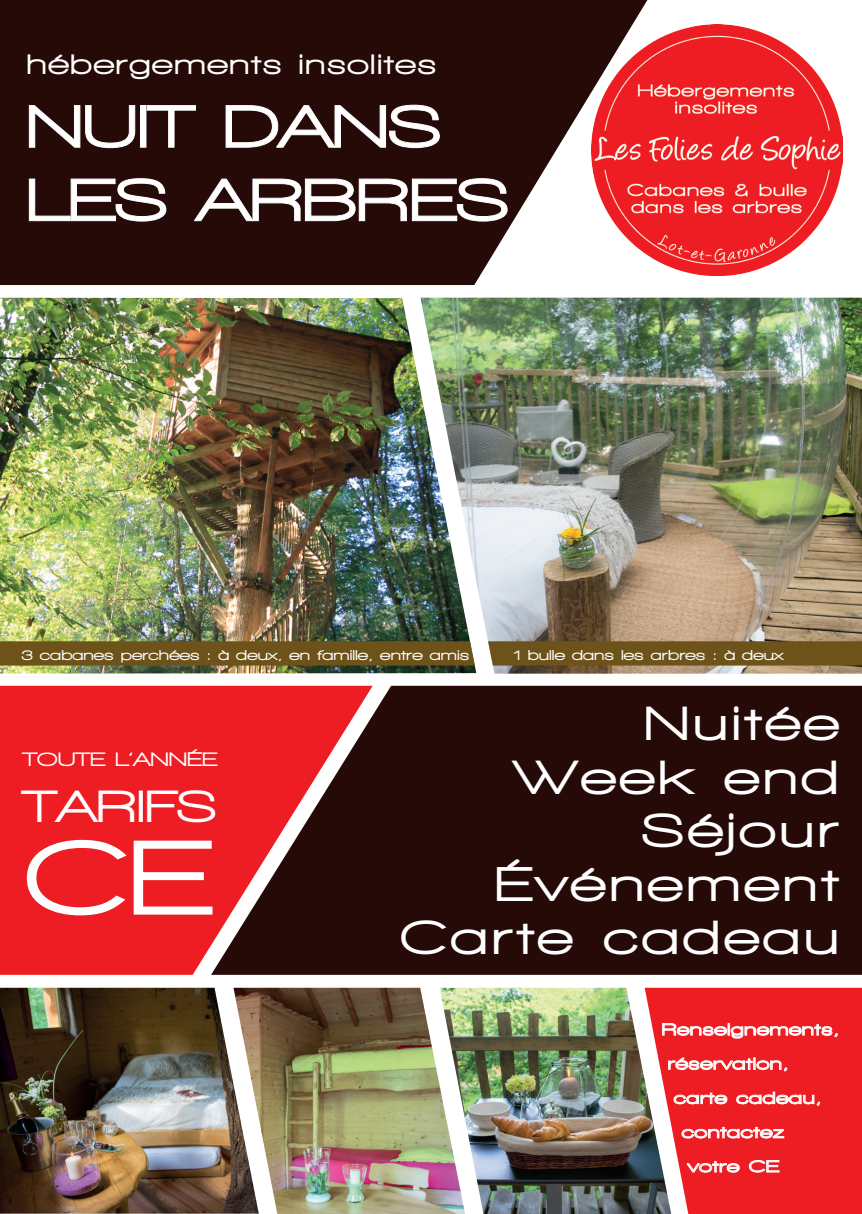
<style>
.page{position:relative;width:862px;height:1214px;background:#fff}
.page>*{position:absolute;margin:0;border:0;box-sizing:border-box;transform-origin:0 0}
.t1{font:900 109px "Walkway Expand";color:#fff}
.t2{font:900 61.2px/73.4px "Walkway Expand";color:#fff}
.t3{font:900 49.2px/53.4px "Walkway Expand";letter-spacing:.075em;color:#fff;text-align:right}
.t4{font:900 46.4px "Walkway Expand";color:#fff}
.t5{font:900 28.8px "Walkway Expand";letter-spacing:.05em;color:#fff}
.t6{font:900 20px "Walkway Expand";color:#fff}
.t7{font:900 17px "Walkway Expand";letter-spacing:.04em;color:#fff}
.t8{font:900 14.6px "Walkway Expand";color:#fff}
</style>
<div class="page">
<img style="left:647px;top:25px;width:195px;height:250px">
<svg style="left:0;top:0;width:647px;height:285px;background:#492625"></svg>
<div style="left:373px;top:685px;width:489px;height:289px;background:#260a08"></div>
<svg style="left:29px;top:105px;width:106px;height:43px;background:#3d2422"></svg>
<div style="left:140px;top:105px;width:6px;height:42px;border:1px solid #fff"></div>
<svg style="left:146px;top:105px;width:50px;height:43px;background:#3a201e"></svg>
<svg style="left:225px;top:104px;width:215px;height:44px;background:#402725"></svg>
<svg style="left:29px;top:178px;width:138px;height:44px;background:#422a28"></svg>
<svg style="left:193px;top:178px;width:315px;height:44px;background:#442c2a"></svg>
<img style="left:0;top:298px;width:420px;height:375px">
<img style="left:420px;top:297px;width:442px;height:376px">
<img style="left:259px;top:987px;width:180px;height:226px">
<img style="left:439px;top:987px;width:206px;height:226px">
<img style="left:0;top:987px;width:259px;height:226px">
<svg style="left:645px;top:987px;width:217px;height:226px;background:#e83137"></svg>
<svg style="left:662px;top:1023px;width:176px;height:15px;background:#f3696d"></svg>
<svg style="left:668px;top:1057px;width:119px;height:14px;background:#f3696d"></svg>
<svg style="left:674px;top:1092px;width:53px;height:11px"></svg>
<svg style="left:736px;top:1091px;width:84px;height:14px"></svg>
<svg style="left:682px;top:1126px;width:102px;height:12px"></svg>
<svg style="left:686px;top:1161px;width:53px;height:11px"></svg>
<svg style="left:749px;top:1159px;width:30px;height:13px"></svg>
<div style="left:0;top:641px;width:475px;height:24px;background:#6d521a"></div>
<div style="left:488px;top:641px;width:374px;height:24px;background:#6d521a"></div>
<svg style="left:0;top:685px;width:373px;height:289px;background:#c72428"></svg>
<h3 class="t5" style="left:26px;top:49px;width:411px">hébergements insolites</h3>
<h2 class="t2" style="left:26px;top:89px;width:484px">NUIT DANS<br>LES ARBRES</h2>
<p class="t8" style="left:21px;top:647px;width:449px">3 cabanes perchées : à deux, en famille, entre amis</p>
<p class="t8" style="left:513px;top:647px;width:272px">1 bulle dans les arbres : à deux</p>
<h3 class="t6" style="left:23px;top:748px;width:196px">TOUTE L‘ANNÉE</h3>
<h3 class="t4" style="left:23px;top:781px;width:196px">TARIFS</h3>
<h1 class="t1" style="left:23px;top:819px;width:190px">CE</h1>
<h3 class="t3" style="left:399px;top:696px;width:441px">Nuitée<br>Week end<br>Séjour<br>Événement<br>Carte cadeau</h3>
<p class="t7" style="left:662px;top:1020px;width:179px">Renseignements,</p>
<p class="t7" style="left:668px;top:1054px;width:122px">réservation,</p>
<p class="t7" style="left:674px;top:1088px;width:149px">carte cadeau,</p>
<p class="t7" style="left:682px;top:1122px;width:104px">contactez</p>
<p class="t7" style="left:688px;top:1156px;width:93px">votre CE</p>
</div>
